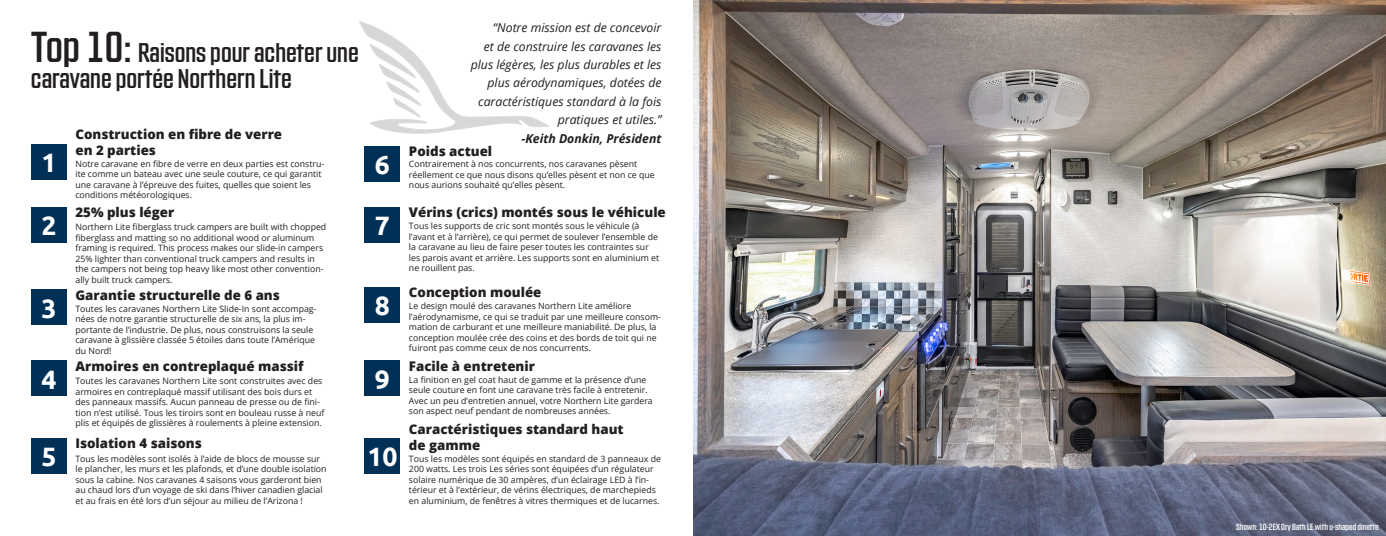
<style>
.page{position:relative;width:1386px;height:536px;background:#fff}
.page>*{position:absolute;margin:0;border:0;box-sizing:border-box;transform-origin:0 0}
.t1{font:700 26.6px "Ubuntu";color:#fff}
.t2{font:26.25px "Countach";color:#231f20}
.t3{font:800 13.3px/15.9px "Open Sans";color:#231f20}
.t4{font:italic 12.25px/18.4px "Open Sans";color:#231f20;text-align:right}
.t5{font:italic 700 12.25px "Open Sans";color:#231f20}
.t6{font:8.75px/10.5px "Open Sans";color:#231f20}
.t7{font:8.75px "Countach";color:#fff}
.s1{font-size:42px}
</style>
<div class="page">
<div style="left:365px;top:146px;width:35px;height:35px;background:#003056"></div>
<div style="left:31px;top:144px;width:36px;height:36px;background:#003056"></div>
<div style="left:365px;top:206px;width:35px;height:36px;background:#003056"></div>
<div style="left:31px;top:206px;width:36px;height:36px;background:#003056"></div>
<div style="left:365px;top:286px;width:35px;height:36px;background:#003056"></div>
<div style="left:31px;top:289px;width:36px;height:36px;background:#003056"></div>
<div style="left:365px;top:360px;width:35px;height:36px;background:#003056"></div>
<div style="left:31px;top:360px;width:36px;height:36px;background:#003056"></div>
<div style="left:365px;top:438px;width:35px;height:35px;background:#003056"></div>
<div style="left:31px;top:438px;width:36px;height:35px;background:#003056"></div>
<svg style="left:360px;top:21px;width:189px;height:113px"></svg>
<img style="left:693px;top:0;width:693px;height:536px">
<p class="t2" style="left:31px;top:36px;width:329px"><span class="s1">Top 10:</span> Raisons pour acheter une</p>
<p class="t2" style="left:31px;top:62px;width:262px">caravane portée Northern Lite</p>
<p class="t3" style="left:75px;top:126px;width:208px">Construction en fibre de verre en 2 parties</p>
<p class="t1" style="left:41px;top:147px;width:17px">1</p>
<p class="t6" style="left:75px;top:158px;width:250px">Notre caravane en fibre de verre en deux parties est constru&shy;ite comme un bateau avec une seule couture, ce qui garantit une caravane à l’épreuve des fuites, quelles que soient les conditions météorologiques.</p>
<p class="t3" style="left:75px;top:203px;width:100px">25% plus léger</p>
<p class="t1" style="left:41px;top:209px;width:17px">2</p>
<p class="t6" style="left:75px;top:221px;width:252px">Northern Lite fiberglass truck campers are built with chopped fiberglass and matting so no additional wood or aluminum framing is required. This process makes our slide-in campers 25% lighter than conventional truck campers and results in the campers not being top heavy like most other convention&shy;ally built truck campers.</p>
<p class="t3" style="left:75px;top:286px;width:206px">Garantie structurelle de 6 ans</p>
<p class="t1" style="left:41px;top:292px;width:17px">3</p>
<p class="t6" style="left:75px;top:303px;width:243px">Toutes les caravanes Northern Lite Slide-In sont accompag&shy;nées de notre garantie structurelle de six ans, la plus im&shy;portante de l’industrie. De plus, nous construisons la seule caravane à glissière classée 5 étoiles dans toute l’Amérique du Nord!</p>
<p class="t3" style="left:75px;top:357px;width:230px">Armoires en contreplaqué massif</p>
<p class="t1" style="left:41px;top:363px;width:17px">4</p>
<p class="t6" style="left:75px;top:375px;width:250px">Toutes les caravanes Northern Lite sont construites avec des armoires en contreplaqué massif utilisant des bois durs et des panneaux massifs. Aucun panneau de presse ou de fini&shy;tion n’est utilisé. Tous les tiroirs sont en bouleau russe à neuf plis et équipés de glissières à roulements à pleine extension.</p>
<p class="t3" style="left:75px;top:434px;width:128px">Isolation 4 saisons</p>
<p class="t1" style="left:41px;top:440px;width:17px">5</p>
<p class="t6" style="left:75px;top:452px;width:253px">Tous les modèles sont isolés à l’aide de blocs de mousse sur le plancher, les murs et les plafonds, et d’une double isolation sous la cabine. Nos caravanes 4 saisons vous garderont bien au chaud lors d’un voyage de ski dans l’hiver canadien glacial et au frais en été lors d’un séjour au milieu de l’Arizona !</p>
<p class="t4" style="left:471px;top:18px;width:192px">“Notre mission est de concevoir<br>et de construire les caravanes les plus légères, les plus durables et les plus aérodynamiques, dotées de caractéristiques standard à la fois</p>
<p class="t4" style="left:558px;top:110px;width:105px">pratiques et utiles.”</p>
<p class="t5" style="left:522px;top:129px;width:142px">-Keith Donkin, Président</p>
<p class="t3" style="left:409px;top:142px;width:85px">Poids actuel</p>
<p class="t1" style="left:375px;top:148px;width:17px">6</p>
<p class="t6" style="left:409px;top:158px;width:247px">Contrairement à nos concurrents, nos caravanes pèsent réellement ce que nous disons qu’elles pèsent et non ce que nous aurions souhaité qu’elles pèsent.</p>
<p class="t3" style="left:409px;top:203px;width:258px">Vérins (crics) montés sous le véhicule</p>
<p class="t1" style="left:375px;top:209px;width:17px">7</p>
<p class="t6" style="left:409px;top:220px;width:252px">Tous les supports de cric sont montés sous le véhicule (à l’avant et à l’arrière), ce qui permet de soulever l’ensemble de la caravane au lieu de faire peser toutes les contraintes sur les parois avant et arrière. Les supports sont en aluminium et ne rouillent pas.</p>
<p class="t3" style="left:409px;top:283px;width:134px">Conception moulée</p>
<p class="t1" style="left:375px;top:289px;width:17px">8</p>
<p class="t6" style="left:409px;top:300px;width:224px">Le design moulé des caravanes Northern Lite améliore</p>
<p class="t6" style="left:409px;top:311px;width:254px">l’aérodynamisme, ce qui se traduit par une meilleure consom&shy;mation de carburant et une meilleure maniabilité. De plus, la conception moulée crée des coins et des bords de toit qui ne fuiront pas comme ceux de nos concurrents.</p>
<p class="t3" style="left:409px;top:357px;width:128px">Facile à entretenir</p>
<p class="t1" style="left:375px;top:363px;width:17px">9</p>
<p class="t6" style="left:409px;top:374px;width:245px">La finition en gel coat haut de gamme et la présence d’une seule couture en font une caravane très facile à entretenir.<br>Avec un peu d’entretien annuel, votre Northern Lite gardera son aspect neuf pendant de nombreuses années.</p>
<p class="t3" style="left:409px;top:420px;width:216px">Caractéristiques standard haut de gamme</p>
<p class="t1" style="left:367px;top:440px;width:32px">10</p>
<p class="t6" style="left:409px;top:452px;width:254px">Tous les modèles sont équipés en standard de 3 panneaux de 200 watts. Les trois Les séries sont équipées d’un régulateur solaire numérique de 30 ampères, d’un éclairage LED à l’in&shy;térieur et à l’extérieur, de vérins électriques, de marchepieds en aluminium, de fenêtres à vitres thermiques et de lucarnes.</p>
<p class="t7" style="left:1236px;top:521px;width:144px">Shown: 10-2EX Dry Bath LE with u-shaped dinette</p>
</div>
